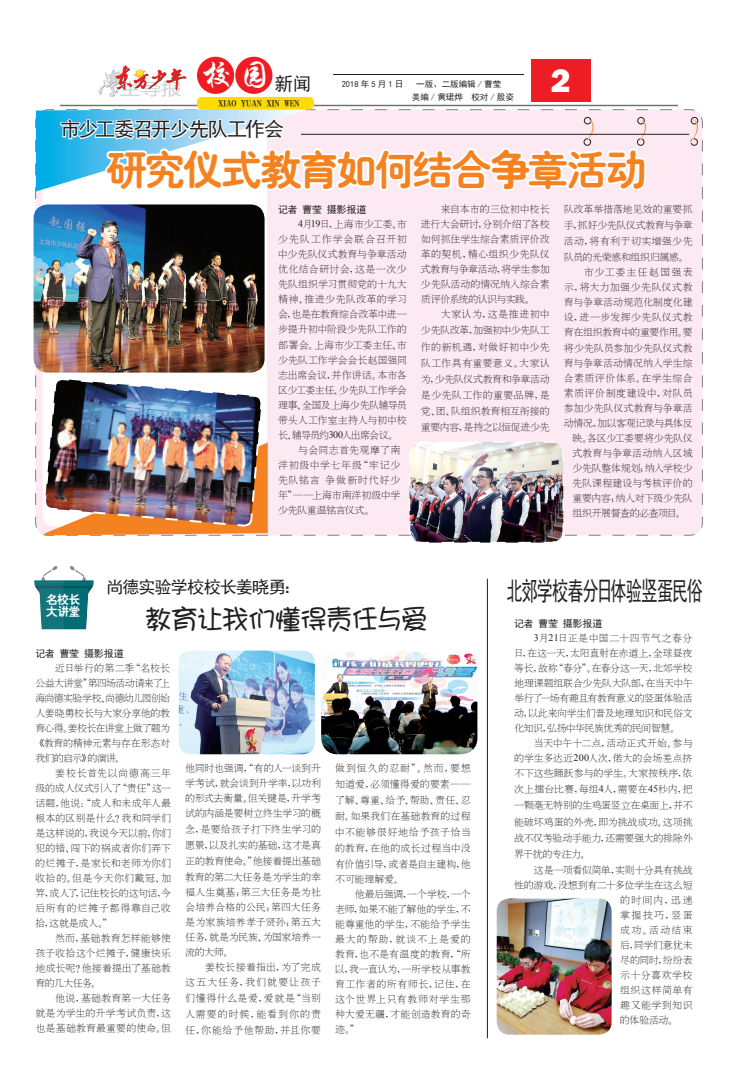
<style>
.page{position:relative;width:738px;height:1078px;background:#fff}
.page>*{position:absolute;margin:0;border:0;box-sizing:border-box;transform-origin:0 0}
.t1{font:41px "H Ye 4 gj";letter-spacing:-.065em;color:#f58220}
.t2{font:34px "H Yi 1 gj";color:#fff}
.t3{font:800 34px "Franklin Gothic";color:#fff}
.t4{font:28px "DFP Shao Nv W5";letter-spacing:-.085em;color:#231f20}
.t5{font:25.9px "Sim Hei";letter-spacing:-.055em;color:#231f20;scale:.62 1}
.t6{font:20px "Sim Hei";letter-spacing:-.055em;color:#231f20}
.t7{font:17px "Sim Hei";letter-spacing:-.045em;color:#231f20}
.t8{font:12px/12px "H Ye 4 gj";letter-spacing:-.055em;color:#fff}
.t9{font:10px/15px "H Ya 2 gj";letter-spacing:-.01em;color:#231f20;text-align:justify}
.t10{font:10px "H Ya 2 gj";letter-spacing:-.04em;color:#231f20}
.t11{font:10px "H Ya 2 gj";letter-spacing:-.05em;color:#231f20}
.t12{font:10px "H Ya 2 gj";letter-spacing:.03em;color:#231f20}
.t13{font:10px "H Ya 2 gj";letter-spacing:.025em;color:#231f20}
.t14{font:10px "H Ya 2 gj";letter-spacing:.045em;color:#231f20}
.t15{font:10px "H Ya 2 gj";letter-spacing:.01em;color:#231f20}
.t16{font:10px "H Ya 2 gj";letter-spacing:.035em;color:#231f20}
.t17{font:10px/15px "H Ya 2 gj";letter-spacing:.065em;color:#231f20;text-align:right}
.t18{font:10px "Sim Hei";letter-spacing:-.025em;color:#231f20}
.t19{font:10px "H Ya 2 gj";letter-spacing:-.03em;color:#231f20}
.t20{font:10px "H Ya 2 gj";letter-spacing:.015em;color:#231f20}
.t21{font:10px "H Ya 2 gj";letter-spacing:-.085em;color:#231f20}
.t22{font:10px "H Ya 2 gj";letter-spacing:-.055em;color:#231f20}
.t23{font:10px "H Ya 2 gj";letter-spacing:-.045em;color:#231f20}
.t24{font:10px "H Ya 2 gj";letter-spacing:.09em;color:#231f20}
.t25{font:10px "H Ya 2 gj";letter-spacing:.06em;color:#231f20}
.t26{font:10px "H Ya 2 gj";letter-spacing:.075em;color:#231f20}
.t27{font:10px "H Ya 2 gj";letter-spacing:.07em;color:#231f20}
.t28{font:10px "H Ya 2 gj";letter-spacing:.085em;color:#231f20}
.t29{font:10px "H Ya 2 gj";letter-spacing:.095em;color:#231f20}
.t30{font:10px "H Ya 2 gj";letter-spacing:.04em;color:#231f20}
.t31{font:9px "H Ya 5 gj";color:#231f20}
.t32{font:8.5px/13.2px "Sim Hei";color:#231f20}
.t33{font:8.5px "Sim Hei";letter-spacing:.25em;color:#231f20}
.s1{font-family:"Times New Roman"}
</style>
<div class="page">
<img style="left:178px;top:650px;width:136px;height:104px">
<img style="left:496px;top:898px;width:115px;height:136px">
<hr style="left:487px;top:578px;width:1px;height:459px;background:#231f20">
<img style="left:34px;top:566px;width:60px;height:63px">
<div style="left:690px;top:117px;width:7px;height:7px;border:1px solid #231f20;border-radius:50%"></div>
<svg style="left:688px;top:118px;width:15px;height:387px;background:#f6e4eb"></svg>
<hr style="left:301px;top:134px;width:387px;height:1px;background:#231f20">
<img style="left:321px;top:651px;width:156px;height:103px">
<img style="left:35px;top:56px;width:642px;height:487px">
<img style="left:43px;top:359px;width:220px;height:184px">
<h2 class="t2" style="left:199px;top:57px;width:113px">校园<sub>新闻</sub></h2>
<h2 class="t3" style="left:550px;top:59px;width:21px">2</h2>
<p class="t31" style="left:218px;top:99px;width:83px">XIAO YUAN XIN WEN</p>
<p class="t33" style="left:341px;top:79px;width:63px">2018年5月1日</p>
<p class="t32" style="left:411px;top:77px;width:104px;text-indent:4px">一版、二版编辑 / 曹莹<br>美编 / 黄珺烨 校对 / 殷姿</p>
<h3 class="t6" style="left:60px;top:119px;width:225px">市少工委召开少先队工作会</h3>
<h1 class="t1" style="left:107px;top:149px;width:541px">研究仪式教育如何结合争章活动</h1>
<p class="t18" style="left:278px;top:204px;width:90px">记者 曹莹 摄影报道</p>
<p class="t9" style="left:298px;top:217px;width:110px"><span class="s1">4</span>月<span class="s1">19</span>日，上海市少工委、市</p>
<p class="t26" style="left:278px;top:234px;width:130px">少先队工作学会联合召开初</p>
<p class="t9" style="left:278px;top:247px;width:130px">中少先队仪式教育与争章活动</p>
<p class="t16" style="left:278px;top:264px;width:130px">优化结合研讨会，这是一次少</p>
<p class="t9" style="left:278px;top:277px;width:130px">先队组织学习贯彻党的十九大</p>
<p class="t12" style="left:278px;top:294px;width:130px">精神、推进少先队改革的学习</p>
<p class="t10" style="left:278px;top:309px;width:130px">会，也是在教育综合改革中进一</p>
<p class="t9" style="left:278px;top:322px;width:130px">步提升初中阶段少先队工作的</p>
<p class="t9" style="left:278px;top:337px;width:130px">部署会。上海市少工委主任、市</p>
<p class="t9" style="left:278px;top:352px;width:130px">少先队工作学会会长赵国强同</p>
<p class="t9" style="left:278px;top:367px;width:130px">志出席会议，并作讲话。本市各</p>
<p class="t22" style="left:278px;top:384px;width:130px">区少工委主任、少先队工作学会</p>
<p class="t11" style="left:278px;top:399px;width:130px">理事、全国及上海少先队辅导员</p>
<p class="t9" style="left:278px;top:412px;width:130px">带头人工作室主持人与初中校</p>
<p class="t21" style="left:278px;top:429px;width:121px">长、辅导员约<span class="s1">300</span>人出席会议。</p>
<p class="t20" style="left:298px;top:444px;width:104px">与会同志首先观摩了南</p>
<p class="t27" style="left:278px;top:459px;width:124px">洋初级中学七年级“牢记少</p>
<p class="t28" style="left:278px;top:474px;width:124px">先队铭言争做新时代好少</p>
<p class="t9" style="left:278px;top:487px;width:124px">年”——上海市南洋初级中学</p>
<p class="t19" style="left:278px;top:504px;width:97px">少先队重温铭言仪式。</p>
<p class="t9" style="left:420px;top:202px;width:130px;text-indent:20px">来自本市的三位初中校长进行大会研讨，分别介绍了各校如何抓住学生综合素质评价改革的契机，精心组织少先队仪式教育与争章活动，将学生参加少先队活动的情况纳入综合素质评价系统的认识与实践。</p>
<p class="t9" style="left:420px;top:306px;width:130px;line-height:16px;text-indent:20px">大家认为，这是推进初中少先队改革，加强初中少先队工作的新机遇，对做好初中少先队工作具有重要意义。大家认为，少先队仪式教育和争章活动是少先队工作的重要品牌，是党、团、队组织教育相互衔接的重要内容，是持之以恒促进少先</p>
<p class="t9" style="left:563px;top:201px;width:130px;line-height:16px">队改革举措落地见效的重要抓手，抓好少先队仪式教育与争章活动，将有利于切实增强少先队员的光荣感和组织归属感。</p>
<p class="t29" style="left:583px;top:267px;width:110px">市少工委主任赵国强表</p>
<p class="t12" style="left:563px;top:282px;width:130px">示，将大力加强少先队仪式教</p>
<p class="t9" style="left:563px;top:295px;width:130px">育与争章活动规范化制度化建</p>
<p class="t13" style="left:563px;top:312px;width:130px">设，进一步发挥少先队仪式教</p>
<p class="t10" style="left:563px;top:327px;width:130px">育在组织教育中的重要作用。要</p>
<p class="t9" style="left:563px;top:340px;width:130px">将少先队员参加少先队仪式教</p>
<p class="t9" style="left:563px;top:355px;width:130px">育与争章活动情况纳入学生综</p>
<p class="t12" style="left:563px;top:372px;width:130px">合素质评价体系。在学生综合</p>
<p class="t16" style="left:563px;top:387px;width:130px">素质评价制度建设中，对队员</p>
<p class="t9" style="left:563px;top:400px;width:130px">参加少先队仪式教育与争章活</p>
<p class="t11" style="left:563px;top:417px;width:130px">动情况，加以客观记录与具体反</p>
<p class="t23" style="left:572px;top:432px;width:122px">映。各区少工委要将少先队仪</p>
<p class="t20" style="left:572px;top:447px;width:122px">式教育与争章活动纳入区域</p>
<p class="t19" style="left:572px;top:462px;width:122px">少先队整体规划；纳入学校少</p>
<p class="t9" style="left:572px;top:475px;width:122px">先队课程建设与考核评价的</p>
<p class="t10" style="left:572px;top:492px;width:122px">重要内容；纳入对下级少先队</p>
<p class="t11" style="left:572px;top:507px;width:114px">组织开展督查的必查项目。</p>
<h3 class="t7" style="left:106px;top:578px;width:195px">尚德实验学校校长姜晓勇：</h3>
<h3 class="t5" style="left:506px;top:577px;width:318px">北郊学校春分日体验竖蛋民俗</h3>
<h3 class="t4" style="left:144px;top:604px;width:285px">教育让我们懂得责任与爱</h3>
<p class="t8" style="left:46px;top:593px;width:36px">名校长大讲堂</p>
<p class="t18" style="left:513px;top:618px;width:90px">记者 曹莹 摄影报道</p>
<p class="t9" style="left:513px;top:630px;width:180px;text-indent:20px"><span class="s1">3</span>月<span class="s1">21</span>日正是中国二十四节气之春分日，在这一天，太阳直射在赤道上，全球昼夜等长，故称“春分”。在春分这一天，北郊学校地理课题组联合少先队大队部，在当天中午举行了一场有趣且有教育意义的竖蛋体验活动，以此来向学生们普及地理知识和民俗文化知识，弘扬中华民族优秀的民间智慧。</p>
<p class="t9" style="left:513px;top:735px;width:180px;text-indent:20px">当天中午十二点，活动正式开始。参与的学生多达近<span class="s1">200</span>人次，偌大的会场差点挤不下这些踊跃参与的学生。大家按秩序，依</p>
<p class="t9" style="left:513px;top:781px;width:180px;line-height:16px">次上擂台比赛，每组<span class="s1">4</span>人，需要在<span class="s1">45</span>秒内，把一颗毫无特别的生鸡蛋竖立在桌面上，并不能破坏鸡蛋的外壳，即为挑战成功。这项挑战不仅考验动手能力，还需要强大的排除外界干扰的专注力。</p>
<p class="t10" style="left:533px;top:864px;width:160px">这是一项看似简单，实则十分具有挑战</p>
<p class="t9" style="left:513px;top:876px;width:180px">性的游戏，没想到有二十多位学生在这么短</p>
<p class="t9" style="left:619px;top:891px;width:74px">的时间内，迅速</p>
<p class="t9" style="left:619px;top:906px;width:74px">掌握技巧，竖蛋</p>
<p class="t9" style="left:619px;top:921px;width:74px">成功。活动结束</p>
<p class="t9" style="left:619px;top:936px;width:74px">后，同学们意犹未</p>
<p class="t9" style="left:619px;top:951px;width:74px">尽的同时，纷纷表</p>
<p class="t14" style="left:619px;top:969px;width:74px">示十分喜欢学校</p>
<p class="t14" style="left:619px;top:984px;width:74px">组织这样简单有</p>
<p class="t30" style="left:619px;top:999px;width:74px">趣又能学到知识</p>
<p class="t9" style="left:619px;top:1011px;width:59px">的体验活动。</p>
<p class="t18" style="left:35px;top:648px;width:90px">记者 曹莹 摄影报道</p>
<p class="t9" style="left:34px;top:660px;width:137px;text-indent:21px">近日举行的第二季“名校长公益大讲堂”第四场活动请来了上海尚德实验学校、尚德幼儿园创始人姜晓勇校长与大家分享他的教育心得。姜校长在讲堂上做了题为《教育的精神元素与存在形态对我们的启示》的演讲。</p>
<p class="t9" style="left:35px;top:765px;width:137px;text-indent:20px">姜校长首先以尚德高三年级的成人仪式引入了“责任”这一话题，他说：“成人和未成年人最根本的区别是什么？我和同学们是这样说的，我说今天以前，你们犯的错、闯下的祸或者你们弄下的烂摊子，是家长和老师为你们收拾的。但是今天你们戴冠、加笄，成人了，记住校长的这句话，今后所有的烂摊子都得靠自己收拾，这就是成人。”</p>
<p class="t9" style="left:35px;top:930px;width:137px;text-indent:20px">然而，基础教育怎样能够使孩子收拾这个烂摊子，健康快乐地成长呢？他接着提出了基础教育的几大任务。</p>
<p class="t9" style="left:35px;top:990px;width:137px;text-indent:20px">他说，基础教育第一大任务就是为学生的升学考试负责，这也是基础教育最重要的使命。但</p>
<p class="t9" style="left:185px;top:760px;width:137px">他同时也强调，“有的人一谈到升学考试，就会谈到升学率，以功利的形式去衡量。但关键是，升学考试的内涵是要树立终生学习的概</p>
<p class="t9" style="left:185px;top:820px;width:137px;line-height:16px">念，是要给孩子打下终生学习的愿景，以及扎实的基础，这才是真正的教育使命。”他接着提出基础教育的第二大任务是为学生的幸</p>
<p class="t9" style="left:185px;top:884px;width:137px">福人生奠基；第三大任务是为社会培养合格的公民；第四大任务是为家族培养孝子贤孙；第五大任务，就是为民族、为国家培养一流的大师。</p>
<p class="t17" style="left:185px;top:959px;width:137px">姜校长接着指出，为了完成<br>这五大任务，我们就要让孩子</p>
<p class="t9" style="left:185px;top:989px;width:137px;line-height:16px">们懂得什么是爱，爱就是“当别人需要的时候，能看到你的责任，你能给予他帮助，并且你要</p>
<p class="t9" style="left:334px;top:759px;width:137px;line-height:16px">做到恒久的忍耐”。然而，要想知道爱，必须懂得爱的要素——了解、尊重、给予、帮助、责任、忍耐。如果我们在基础教育的过程中不能够很好地给予孩子恰当的教育，在他的成长过程当中没有价值引导，或者是自主建构，他</p>
<p class="t9" style="left:335px;top:871px;width:70px">不可能理解爱。</p>
<p class="t9" style="left:354px;top:886px;width:117px">他最后强调，一个学校，一个</p>
<p class="t9" style="left:335px;top:901px;width:137px">老师，如果不能了解他的学生，不</p>
<p class="t15" style="left:335px;top:918px;width:137px">能尊重他的学生，不能给予学生</p>
<p class="t24" style="left:335px;top:933px;width:137px">最大的帮助，就谈不上是爱的</p>
<p class="t13" style="left:335px;top:948px;width:137px">教育，也不是有温度的教育，“所</p>
<p class="t9" style="left:335px;top:961px;width:137px">以，我一直认为，一所学校从事教</p>
<p class="t14" style="left:335px;top:978px;width:137px">育工作者的所有师长，记住，在</p>
<p class="t25" style="left:335px;top:993px;width:137px">这个世界上只有教师对学生那</p>
<p class="t15" style="left:335px;top:1008px;width:137px">种大爱无疆，才能创造教育的奇</p>
<p class="t9" style="left:335px;top:1021px;width:26px">迹。”</p>
</div>
